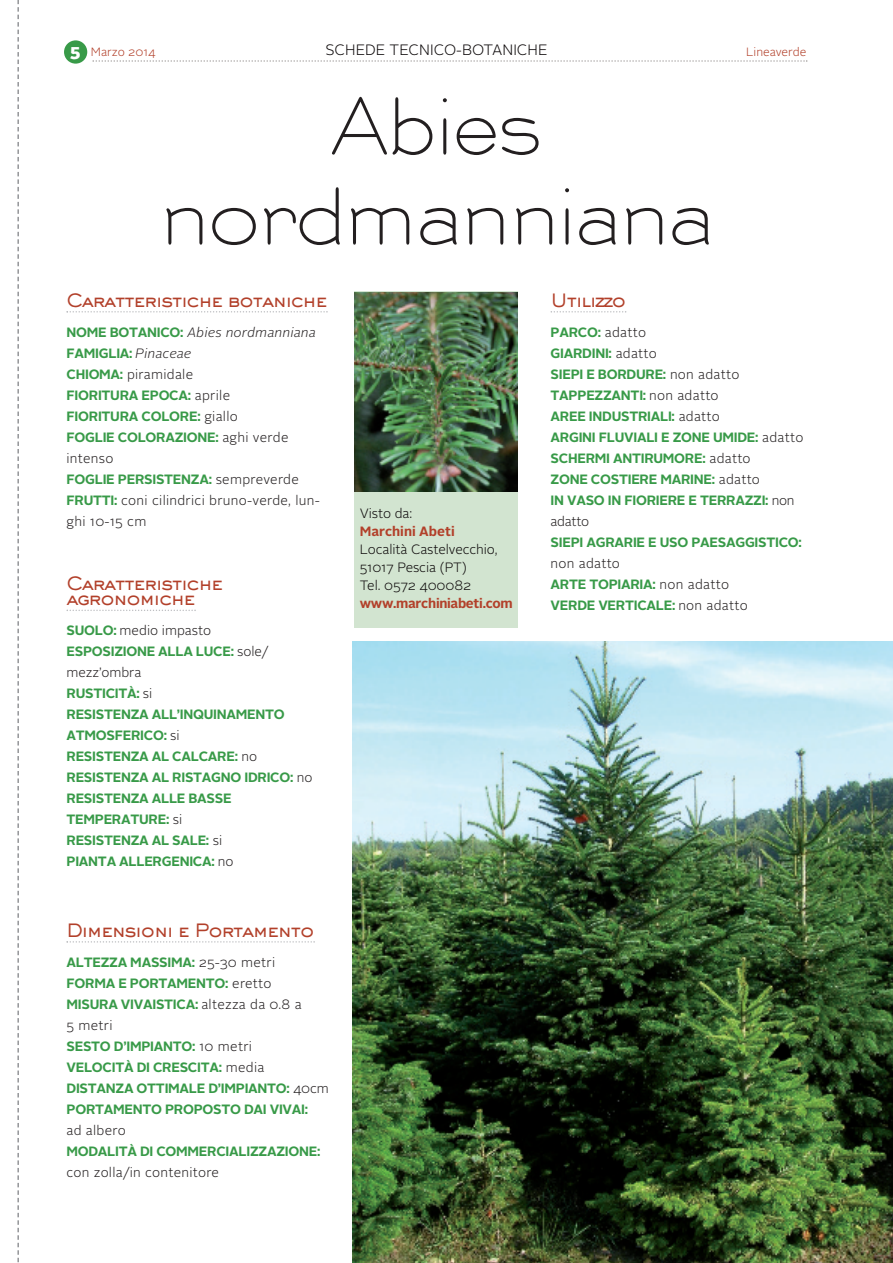
<style>
.page{position:relative;width:893px;height:1263px;background:#fff}
.page>*{position:absolute;margin:0;border:0;box-sizing:border-box;transform-origin:0 0}
.t1{font:82.5px/90px "AT Burin Sans";color:#231f20;text-align:center}
.t2{font:500 18px/15px "AT Sackers Gothic";letter-spacing:-.09em;color:#b2402a}
.t3{font:300 15px "Alright Sans";color:#0d090a}
.t4{font:700 13.5px/21px "Alright Sans";letter-spacing:-.02em;color:#389a48}
.t5{font:300 13.5px/18px "Alright Sans";letter-spacing:-.005em;color:#0d090a}
.t6{font:300 13.5px "Alright Sans";letter-spacing:.02em;color:#231f20}
.t7{font:700 13.5px "Alright Sans";letter-spacing:-.02em;color:#b2402a}
.t8{font:700 13.5px "Alright Sans";color:#b2402a}
.t9{font:300 12px "Alright Sans";color:#b2402a}
.s1{font-weight:900;font-size:17.25px;color:#fff}
.s2{font-weight:300;font-style:italic;color:#231f20}
.s3{font-weight:300;color:#231f20}
</style>
<div class="page">
<div style="left:354px;top:292px;width:163px;height:336px;background:#d2e4d0"></div>
<img style="left:354px;top:292px;width:163px;height:199px">
<svg style="left:67px;top:311px;width:261px;height:2px"></svg>
<svg style="left:67px;top:610px;width:129px;height:1px"></svg>
<svg style="left:67px;top:941px;width:248px;height:2px"></svg>
<svg style="left:551px;top:311px;width:75px;height:2px"></svg>
<img style="left:353px;top:641px;width:540px;height:622px">
<svg style="left:92px;top:60px;width:715px;height:2px"></svg>
<div style="left:64px;top:40px;width:23px;height:24px;background:#389a48;border-radius:50%"></div>
<svg style="left:17px;top:0;width:2px;height:1263px"></svg>
<p class="t9" style="left:70px;top:48px;width:87px"><span class="s1">5</span> Marzo 2014</p>
<p class="t3" style="left:325px;top:45px;width:224px">SCHEDE TECNICO-BOTANICHE</p>
<p class="t9" style="left:746px;top:48px;width:62px">Lineaverde</p>
<h1 class="t1" style="left:160px;top:91px;width:554px">Abies nordmanniana</h1>
<h2 class="t2" style="left:67px;top:295px;width:263px">Caratteristiche botaniche</h2>
<p class="t4" style="left:67px;top:323px;width:255px">NOME BOTANICO: <span class="s2">Abies nordmanniana<br></span>FAMIGLIA: <span class="s2">Pinaceae<br></span>CHIOMA: <span class="s3">piramidale<br></span>FIORITURA EPOCA: <span class="s3">aprile<br></span>FIORITURA COLORE: <span class="s3">giallo<br></span>FOGLIE COLORAZIONE: <span class="s3">aghi verde intenso<br></span>FOGLIE PERSISTENZA: <span class="s3">sempreverde<br></span>FRUTTI: <span class="s3">coni cilindrici bruno-verde, lun&shy;ghi 10-15 cm</span></p>
<h2 class="t2" style="left:67px;top:578px;width:158px">Caratteristiche agronomiche</h2>
<p class="t4" style="left:67px;top:622px;width:248px">SUOLO: <span class="s3">medio impasto<br></span>ESPOSIZIONE ALLA LUCE: <span class="s3">sole/ mezz’ombra<br></span>RUSTICITÀ: <span class="s3">si<br></span>RESISTENZA ALL’INQUINAMENTO<br>ATMOSFERICO: <span class="s3">si<br></span>RESISTENZA AL CALCARE: <span class="s3">no<br></span>RESISTENZA AL RISTAGNO IDRICO: <span class="s3">no<br></span>RESISTENZA ALLE BASSE<br>TEMPERATURE: <span class="s3">si<br></span>RESISTENZA AL SALE: <span class="s3">si<br></span>PIANTA ALLERGENICA: <span class="s3">no</span></p>
<h2 class="t2" style="left:67px;top:925px;width:250px">Dimensioni e Portamento</h2>
<p class="t4" style="left:67px;top:953px;width:264px">ALTEZZA MASSIMA: <span class="s3">25-30 metri<br></span>FORMA E PORTAMENTO: <span class="s3">eretto<br></span>MISURA VIVAISTICA: <span class="s3">altezza da 0.8 a<br>5 metri<br></span>SESTO D’IMPIANTO: <span class="s3">10 metri<br></span>VELOCITÀ DI CRESCITA: <span class="s3">media<br></span>DISTANZA OTTIMALE D’IMPIANTO: <span class="s3">40cm<br></span>PORTAMENTO PROPOSTO DAI VIVAI:</p>
<p class="t6" style="left:67px;top:1125px;width:61px">ad albero</p>
<p class="t4" style="left:67px;top:1142px;width:255px">MODALITÀ DI COMMERCIALIZZAZIONE:</p>
<p class="t6" style="left:67px;top:1167px;width:154px">con zolla/in contenitore</p>
<p class="t5" style="left:360px;top:506px;width:54px">Visto da:</p>
<p class="t8" style="left:360px;top:527px;width:96px">Marchini Abeti</p>
<p class="t5" style="left:360px;top:542px;width:139px">Località Castelvecchio,<br>51017 Pescia (PT)<br>Tel. 0572 400082</p>
<p class="t7" style="left:360px;top:599px;width:154px">www.marchiniabeti.com</p>
<h2 class="t2" style="left:551px;top:295px;width:77px">Utilizzo</h2>
<p class="t4" style="left:551px;top:323px;width:254px">PARCO: <span class="s3">adatto<br></span>GIARDINI: <span class="s3">adatto<br></span>SIEPI E BORDURE: <span class="s3">non adatto<br></span>TAPPEZZANTI: <span class="s3">non adatto<br></span>AREE INDUSTRIALI: <span class="s3">adatto<br></span>ARGINI FLUVIALI E ZONE UMIDE: <span class="s3">adatto<br></span>SCHERMI ANTIRUMORE: <span class="s3">adatto<br></span>ZONE COSTIERE MARINE: <span class="s3">adatto<br></span>IN VASO IN FIORIERE E TERRAZZI: <span class="s3">non adatto</span></p>
<p class="t4" style="left:551px;top:533px;width:253px">SIEPI AGRARIE E USO PAESAGGISTICO:</p>
<p class="t4" style="left:551px;top:554px;width:199px"><span class="s3">non adatto<br></span>ARTE TOPIARIA: <span class="s3">non adatto<br></span>VERDE VERTICALE: <span class="s3">non adatto</span></p>
</div>
